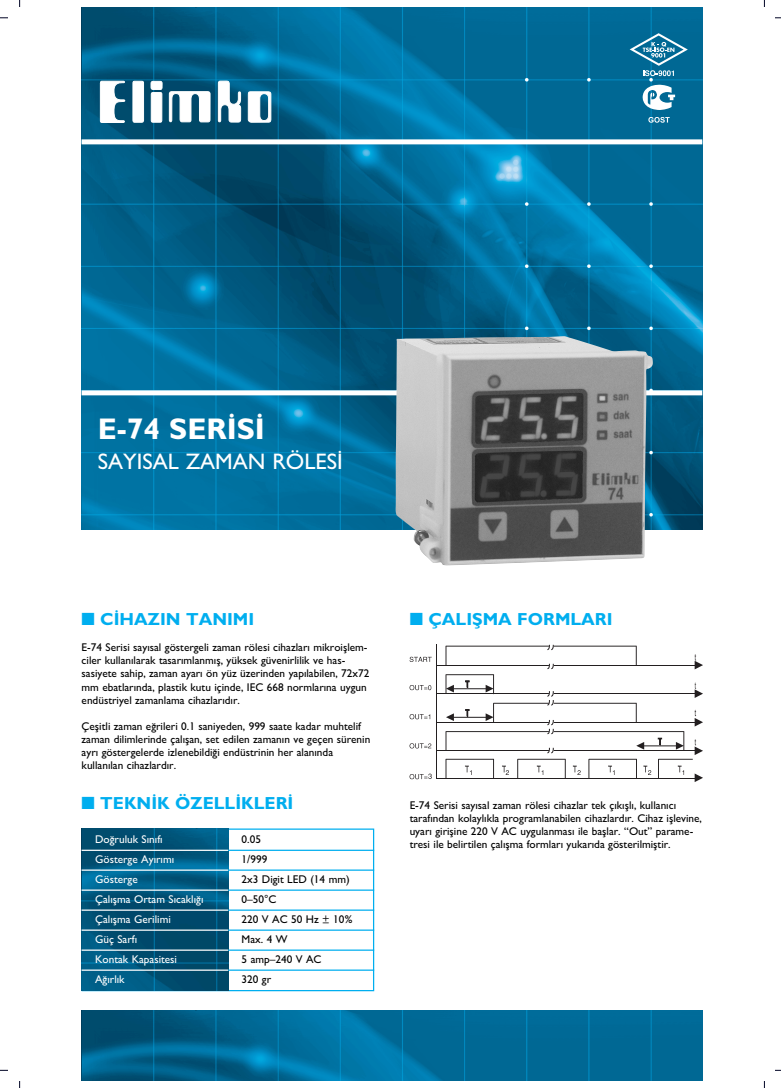
<style>
.page{position:relative;width:781px;height:1088px;background:#fff}
.page>*{position:absolute;margin:0;border:0;box-sizing:border-box;transform-origin:0 0}
.t1{font:30px "M Gill Sans Bold Barek";color:#fff}
.t2{font:22.5px "M Gill Sans Barek";color:#fff}
.t3{font:17.5px "M Gill Sans Bold Barek";color:#00aeef}
.t4{font:11.25px/13.1px "M Gill Sans Barek";color:#000}
.t5{font:11.25px "M Gill Sans Barek";color:#fff}
</style>
<div class="page">
<hr style="left:0;top:17px;width:780px;height:1px;background:#000424">
<hr style="left:0;top:1070px;width:780px;height:1px;background:#000424">
<hr style="left:19px;top:0;width:1px;height:1088px;background:#000424">
<hr style="left:763px;top:0;width:1px;height:1088px;background:#000424">
<div style="left:9px;top:7px;width:765px;height:1074px;background:#fff"></div>
<img style="left:82px;top:7px;width:620px;height:523px">
<div style="left:81px;top:390px;width:621px;height:5px;background:#fff"></div>
<div style="left:81px;top:139px;width:621px;height:5px;background:#fff"></div>
<img style="left:82px;top:1010px;width:620px;height:71px">
<img style="left:405px;top:336px;width:247px;height:229px">
<div style="left:82px;top:828px;width:292px;height:163px;border:1px solid #00aeef"></div>
<img style="left:82px;top:828px;width:146px;height:162px">
<hr style="left:81px;top:850px;width:147px;height:1px;background:#fff">
<hr style="left:228px;top:850px;width:146px;height:1px;background:#00aeef">
<hr style="left:81px;top:869px;width:147px;height:2px;background:#fff">
<hr style="left:228px;top:869px;width:146px;height:2px;background:#00aeef">
<hr style="left:81px;top:889px;width:147px;height:2px;background:#fff">
<hr style="left:228px;top:889px;width:146px;height:2px;background:#00aeef">
<hr style="left:81px;top:909px;width:147px;height:2px;background:#fff">
<hr style="left:228px;top:909px;width:146px;height:2px;background:#00aeef">
<hr style="left:81px;top:929px;width:147px;height:2px;background:#fff">
<hr style="left:228px;top:929px;width:146px;height:2px;background:#00aeef">
<hr style="left:81px;top:949px;width:147px;height:2px;background:#fff">
<hr style="left:228px;top:949px;width:146px;height:2px;background:#00aeef">
<hr style="left:81px;top:969px;width:147px;height:2px;background:#fff">
<hr style="left:228px;top:969px;width:146px;height:2px;background:#00aeef">
<hr style="left:436px;top:665px;width:258px;height:1px;background:#231f20">
<hr style="left:436px;top:693px;width:258px;height:1px;background:#231f20">
<hr style="left:436px;top:750px;width:258px;height:1px;background:#231f20">
<hr style="left:436px;top:722px;width:258px;height:1px;background:#231f20">
<hr style="left:435px;top:644px;width:1px;height:135px;background:#231f20">
<svg style="left:409px;top:657px;width:22px;height:5px"></svg>
<svg style="left:409px;top:685px;width:22px;height:5px"></svg>
<svg style="left:409px;top:714px;width:21px;height:5px"></svg>
<svg style="left:409px;top:743px;width:22px;height:5px"></svg>
<svg style="left:409px;top:773px;width:22px;height:6px"></svg>
<hr style="left:436px;top:778px;width:258px;height:1px;background:#231f20">
<svg style="left:445px;top:644px;width:257px;height:138px"></svg>
<svg style="left:629px;top:33px;width:58px;height:43px;background:#3185a9"></svg>
<svg style="left:641px;top:85px;width:33px;height:25px"></svg>
<svg style="left:648px;top:117px;width:21px;height:6px"></svg>
<svg style="left:100px;top:81px;width:25px;height:42px"></svg>
<svg style="left:133px;top:81px;width:11px;height:41px"></svg>
<svg style="left:151px;top:81px;width:11px;height:41px"></svg>
<svg style="left:169px;top:92px;width:41px;height:30px"></svg>
<svg style="left:218px;top:81px;width:23px;height:41px"></svg>
<svg style="left:248px;top:92px;width:23px;height:30px"></svg>
<h1 class="t1" style="left:98px;top:418px;width:168px">E-74 SER‹S‹</h1>
<h2 class="t2" style="left:98px;top:454px;width:246px">SAYISAL ZAMAN RÖLES‹</h2>
<h3 class="t3" style="left:82px;top:613px;width:174px">■ C‹HAZIN TANIMI</h3>
<p class="t4" style="left:82px;top:642px;width:289px">E-74 Serisi say›sal göstergeli zaman rölesi cihazlar› mikroifllem&shy;ciler kullan›larak tasar›mlanm›fl, yüksek güvenirlilik ve has&shy;sasiyete sahip, zaman ayar› ön yüz üzerinden yap›labilen, 72x72 mm ebatlar›nda, plastik kutu içinde, IEC 668 normlar›na uygun endüstriyel zamanlama cihazlar›d›r.</p>
<p class="t4" style="left:82px;top:721px;width:290px">Çeflitli zaman e¤rileri 0.1 saniyeden, 999 saate kadar muhtelif zaman dilimlerinde çal›flan, set edilen zaman›n ve geçen sürenin ayr› göstergelerde izlenebildi¤i endüstrinin her alan›nda kullan›lan cihazlard›r.</p>
<h3 class="t3" style="left:82px;top:797px;width:213px">■ TEKN‹K ÖZELL‹KLER‹</h3>
<p class="t5" style="left:95px;top:835px;width:69px">Do¤ruluk S›n›f›</p>
<p class="t4" style="left:241px;top:834px;width:21px">0.05</p>
<p class="t5" style="left:95px;top:855px;width:81px">Gösterge Ay›r›m›</p>
<p class="t4" style="left:241px;top:854px;width:27px">1/999</p>
<p class="t5" style="left:95px;top:875px;width:44px">Gösterge</p>
<p class="t4" style="left:241px;top:874px;width:109px">2x3 Digit LED (14 mm)</p>
<p class="t5" style="left:95px;top:895px;width:110px">Çal›flma Ortam S›cakl›¤›</p>
<p class="t4" style="left:241px;top:894px;width:36px">0–50°C</p>
<p class="t5" style="left:95px;top:915px;width:77px">Çal›flma Gerilimi</p>
<p class="t4" style="left:241px;top:914px;width:112px">220 V AC 50 Hz ± 10%</p>
<p class="t5" style="left:95px;top:935px;width:43px">Güç Sarf›</p>
<p class="t4" style="left:241px;top:934px;width:47px">Max. 4 W</p>
<p class="t5" style="left:95px;top:955px;width:83px">Kontak Kapasitesi</p>
<p class="t4" style="left:241px;top:954px;width:81px">5 amp–240 V AC</p>
<p class="t5" style="left:95px;top:975px;width:31px">A¤›rl›k</p>
<p class="t4" style="left:241px;top:974px;width:31px">320 gr</p>
<h3 class="t3" style="left:409px;top:613px;width:204px">■ ÇALIfiMA FORMLARI</h3>
<p class="t4" style="left:409px;top:799px;width:294px">E-74 Serisi say›sal zaman rölesi cihazlar tek ç›k›fll›, kullan›c› taraf›ndan kolayl›kla programlanabilen cihazlard›r. Cihaz ifllevine, uyar› girifline 220 V AC uygulanmas› ile bafllar. “Out” parame&shy;tresi ile belirtilen çal›flma formlar› yukar›da gösterilmifltir.</p>
</div>
